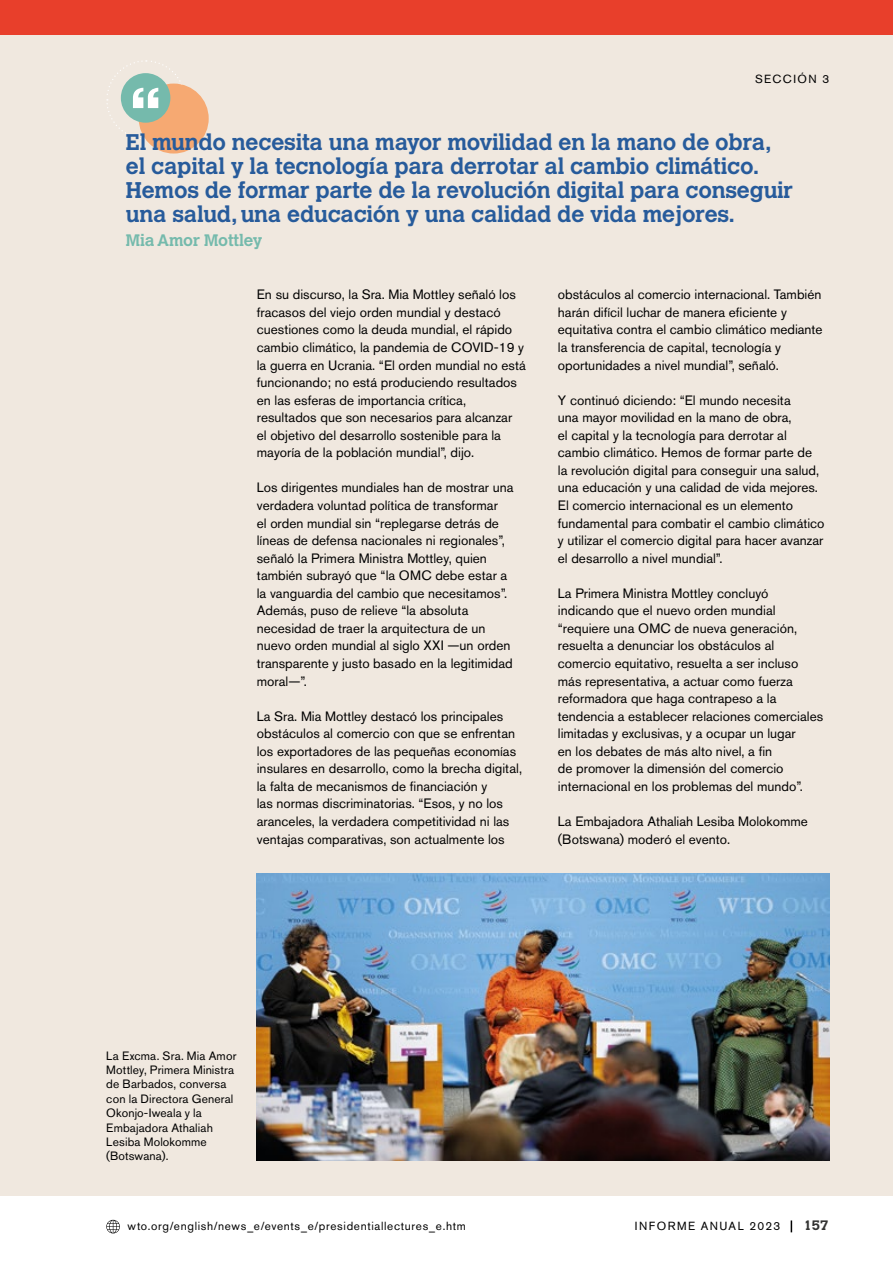
<style>
.page{position:relative;width:893px;height:1263px;background:#fff}
.page>*{position:absolute;margin:0;border:0;box-sizing:border-box;transform-origin:0 0}
.t1{font:700 22.5px/24px "Calvert MT Std";letter-spacing:-.01em;color:#275b9b}
.t2{font:700 16.5px "Calvert MT Std";letter-spacing:-.01em;color:#75baac}
.t3{font:13.5px/17.5px "Akzidenz Grotesk BE";color:#000}
.t4{font:700 13.5px "Calvert MT Std";color:#333332}
.t5{font:12px/14.4px "Akzidenz Grotesk BE";letter-spacing:.01em;color:#000}
.t6{font:11.7px "Akzidenz Grotesk BE";letter-spacing:.06em;color:#000}
.t7{font:11.7px "Akzidenz Grotesk BE";letter-spacing:.125em;color:#000}
</style>
<div class="page">
<div style="left:0;top:0;width:893px;height:1195px;background:#f0e8df"></div>
<div style="left:0;top:0;width:893px;height:35px;background:#e83f2b"></div>
<img style="left:257px;top:874px;width:572px;height:286px">
<div style="left:139px;top:84px;width:70px;height:70px;background:#f6a972;border-radius:50%"></div>
<svg style="left:106px;top:60px;width:80px;height:80px"></svg>
<svg style="left:106px;top:1220px;width:14px;height:13px"></svg>
<svg style="left:791px;top:1220px;width:1px;height:12px"></svg>
<p class="t7" style="left:755px;top:72px;width:76px">SECCIÓN 3</p>
<h1 class="t1" style="left:126px;top:130px;width:669px">El mundo necesita una mayor movilidad en la mano de obra, el capital y la tecnología para derrotar al cambio climático.<br>Hemos de formar parte de la revolución digital para conseguir una salud, una educación y una calidad de vida mejores.</h1>
<p class="t2" style="left:126px;top:230px;width:138px">Mia Amor Mottley</p>
<p class="t3" style="left:257px;top:286px;width:271px">En su discurso, la Sra. Mia Mottley señaló los fracasos del viejo orden mundial y destacó cuestiones como la deuda mundial, el rápido cambio climático, la pandemia de COVID-19 y la guerra en Ucrania. “El orden mundial no está funcionando; no está produciendo resultados en las esferas de importancia crítica, resultados que son necesarios para alcanzar<br>el objetivo del desarrollo sostenible para la mayoría de la población mundial”, dijo.</p>
<p class="t3" style="left:257px;top:479px;width:258px">Los dirigentes mundiales han de mostrar una verdadera voluntad política de transformar<br>el orden mundial sin “replegarse detrás de líneas de defensa nacionales ni regionales”, señaló la Primera Ministra Mottley, quien también subrayó que “la OMC debe estar a la vanguardia del cambio que necesitamos”.<br>Además, puso de relieve “la absoluta necesidad de traer la arquitectura de un nuevo orden mundial al siglo XXI —un orden transparente y justo basado en la legitimidad moral—”.</p>
<p class="t3" style="left:257px;top:707px;width:267px">La Sra. Mia Mottley destacó los principales obstáculos al comercio con que se enfrentan los exportadores de las pequeñas economías insulares en desarrollo, como la brecha digital, la falta de mecanismos de financiación y<br>las normas discriminatorias. “Esos, y no los aranceles, la verdadera competitividad ni las ventajas comparativas, son actualmente los</p>
<p class="t3" style="left:558px;top:286px;width:266px">obstáculos al comercio internacional. También harán difícil luchar de manera eficiente y equitativa contra el cambio climático mediante la transferencia de capital, tecnología y oportunidades a nivel mundial”, señaló.</p>
<p class="t3" style="left:558px;top:391px;width:268px">Y continuó diciendo: “El mundo necesita<br>una mayor movilidad en la mano de obra,<br>el capital y la tecnología para derrotar al cambio climático. Hemos de formar parte de la revolución digital para conseguir una salud, una educación y una calidad de vida mejores.<br>El comercio internacional es un elemento fundamental para combatir el cambio climático y utilizar el comercio digital para hacer avanzar el desarrollo a nivel mundial”.</p>
<p class="t3" style="left:558px;top:584px;width:267px">La Primera Ministra Mottley concluyó indicando que el nuevo orden mundial “requiere una OMC de nueva generación, resuelta a denunciar los obstáculos al comercio equitativo, resuelta a ser incluso más representativa, a actuar como fuerza reformadora que haga contrapeso a la tendencia a establecer relaciones comerciales limitadas y exclusivas, y a ocupar un lugar<br>en los debates de más alto nivel, a fin<br>de promover la dimensión del comercio internacional en los problemas del mundo”.</p>
<p class="t3" style="left:558px;top:812px;width:252px">La Embajadora Athaliah Lesiba Molokomme (Botswana) moderó el evento.</p>
<p class="t5" style="left:106px;top:1048px;width:132px">La Excma. Sra. Mia Amor<br>Mottley, Primera Ministra de Barbados, conversa con la Directora General<br>Okonjo-Iweala y la<br>Embajadora Athaliah<br>Lesiba Molokomme (Botswana).</p>
<p class="t6" style="left:128px;top:1218px;width:340px">wto.org/english/news_e/events_e/presidentiallectures_e.htm</p>
<p class="t7" style="left:635px;top:1219px;width:147px">INFORME ANUAL 2023</p>
<p class="t4" style="left:804px;top:1216px;width:26px">157</p>
</div>
